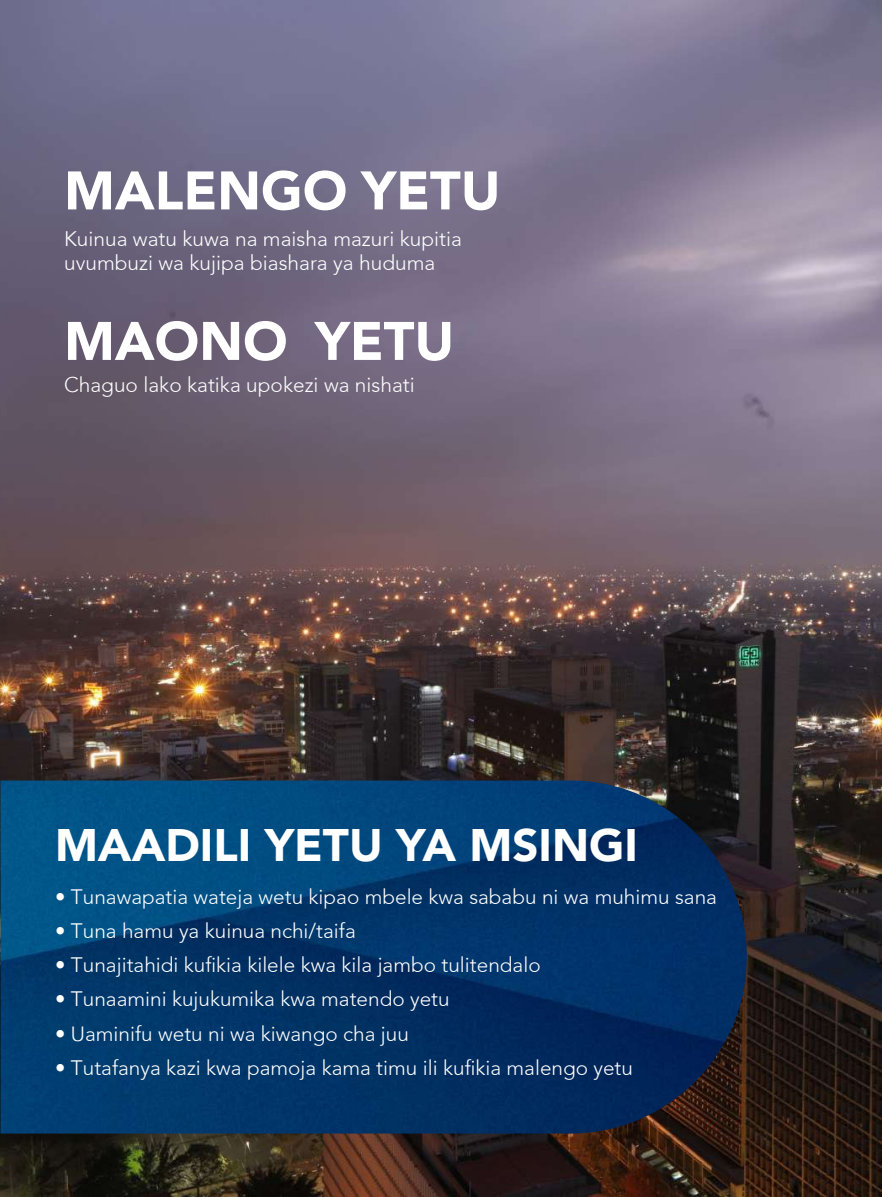
<style>
.page{position:relative;width:882px;height:1197px;background:#fff}
.page>*{position:absolute;margin:0;border:0;box-sizing:border-box;transform-origin:0 0}
.t1{font:900 53.73px "Avenir";color:#fff}
.t2{font:900 45.5px "Avenir";color:#fff}
.t3{font:300 20.82px/24.2px "Avenir";color:#fff}
</style>
<div class="page">
<img style="left:0;top:0;width:882px;height:1197px">
<img style="left:0;top:780px;width:747px;height:354px">
<h1 class="t1" style="left:64px;top:145px;width:438px">MALENGO YETU</h1>
<p class="t3" style="left:64px;top:227px;width:399px">Kuinua watu kuwa na maisha mazuri kupitia uvumbuzi wa kujipa biashara ya huduma</p>
<h1 class="t1" style="left:64px;top:295px;width:392px">MAONO YETU</h1>
<p class="t3" style="left:64px;top:373px;width:352px">Chaguo lako katika upokezi wa nishati</p>
<h2 class="t2" style="left:55px;top:806px;width:584px">MAADILI YETU YA MSINGI</h2>
<p class="t3" style="left:55px;top:884px;width:663px">• Tunawapatia wateja wetu kipao mbele kwa sababu ni wa muhimu sana</p>
<p class="t3" style="left:55px;top:919px;width:302px">• Tuna hamu ya kuinua nchi/taifa</p>
<p class="t3" style="left:55px;top:953px;width:487px">• Tunajitahidi kufikia kilele kwa kila jambo tulitendalo</p>
<p class="t3" style="left:55px;top:987px;width:396px">• Tunaamini kujukumika kwa matendo yetu</p>
<p class="t3" style="left:55px;top:1021px;width:355px">• Uaminifu wetu ni wa kiwango cha juu</p>
<p class="t3" style="left:55px;top:1056px;width:579px">• Tutafanya kazi kwa pamoja kama timu ili kufikia malengo yetu</p>
</div>
